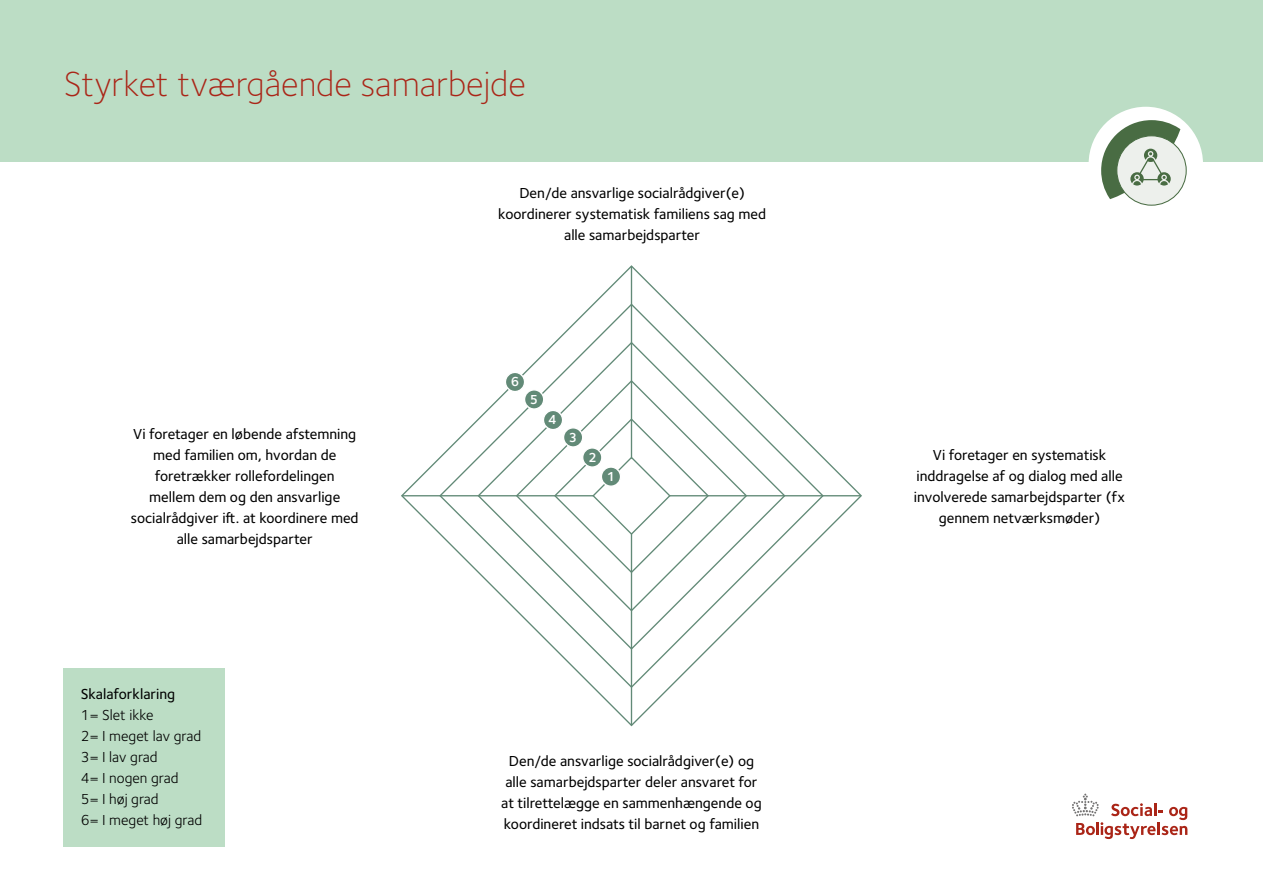
<style>
.page{position:relative;width:1263px;height:893px;background:#fff}
.page>*{position:absolute;margin:0;border:0;box-sizing:border-box;transform-origin:0 0}
.t1{font:300 36px "Foundry Sterling";color:#aa2517}
.U_linje_center{font:500 15px/21px "Foundry Sterling";color:#000;text-align:center}
.Boks_u_afstand{font:15px "Foundry Sterling";color:#000}
.Boks_u_afstand-2{font:500 15px "Foundry Sterling";color:#000}
.t2{font:13.5px "Foundry Sterling Demi 2";color:#fff}
</style>
<div class="page">
<div style="left:0;top:0;width:1263px;height:162px;background:#bcddc5"></div>
<svg style="left:1072px;top:794px;width:115px;height:45px"></svg>
<svg style="left:401px;top:265px;width:461px;height:462px"></svg>
<svg style="left:438px;top:302px;width:387px;height:387px"></svg>
<svg style="left:476px;top:341px;width:310px;height:310px"></svg>
<svg style="left:515px;top:379px;width:233px;height:233px"></svg>
<svg style="left:553px;top:417px;width:157px;height:157px"></svg>
<hr style="left:631px;top:266px;width:1px;height:191px;background:#628a77">
<hr style="left:402px;top:495px;width:191px;height:1px;background:#628a77">
<div style="left:601px;top:467px;width:19px;height:19px;background:#628a77;border-radius:50%"></div>
<div style="left:601px;top:466px;width:20px;height:21px;border:1px solid #fff;border-radius:50%"></div>
<div style="left:583px;top:448px;width:19px;height:19px;background:#628a77;border-radius:50%"></div>
<div style="left:582px;top:447px;width:20px;height:21px;border:1px solid #fff;border-radius:50%"></div>
<div style="left:563px;top:428px;width:20px;height:19px;background:#628a77;border-radius:50%"></div>
<div style="left:563px;top:427px;width:20px;height:21px;border:1px solid #fff;border-radius:50%"></div>
<div style="left:543px;top:410px;width:20px;height:20px;background:#628a77;border-radius:50%"></div>
<div style="left:543px;top:410px;width:20px;height:20px;border:1px solid #fff;border-radius:50%"></div>
<div style="left:525px;top:390px;width:19px;height:19px;background:#628a77;border-radius:50%"></div>
<div style="left:524px;top:389px;width:20px;height:21px;border:1px solid #fff;border-radius:50%"></div>
<div style="left:505px;top:372px;width:20px;height:20px;background:#628a77;border-radius:50%"></div>
<div style="left:505px;top:372px;width:20px;height:20px;border:1px solid #fff;border-radius:50%"></div>
<hr style="left:631px;top:534px;width:1px;height:191px;background:#628a77">
<hr style="left:670px;top:495px;width:191px;height:1px;background:#628a77">
<div style="left:64px;top:668px;width:161px;height:52px;background:#bcddc5"></div>
<div style="left:64px;top:710px;width:161px;height:52px;background:#bcddc5"></div>
<div style="left:64px;top:752px;width:161px;height:52px;background:#bcddc5"></div>
<div style="left:64px;top:794px;width:161px;height:52px;background:#bcddc5"></div>
<div style="left:1088px;top:107px;width:115px;height:114px;background:#fff;border-radius:50%"></div>
<svg style="left:1117px;top:136px;width:69px;height:69px"></svg>
<svg style="left:1101px;top:120px;width:79px;height:79px;background:#b0bfad"></svg>
<h1 class="t1" style="left:64px;top:63px;width:464px">Styrket tværgående samarbejde</h1>
<p class="U_linje_center" style="left:498px;top:182px;width:269px">Den/de ansvarlige socialrådgiver(e) koordinerer systematisk familiens sag med alle samarbejdsparter</p>
<p class="U_linje_center" style="left:131px;top:424px;width:229px">Vi foretager en løbende afstemning med familien om, hvordan de foretrækker rollefordelingen mellem dem og den ansvarlige socialrådgiver ift. at koordinere med alle samarbejdsparter</p>
<p class="Boks_u_afstand-2" style="left:81px;top:686px;width:96px">Skalaforklaring</p>
<p class="Boks_u_afstand" style="left:81px;top:707px;width:74px">1= Slet ikke</p>
<p class="Boks_u_afstand" style="left:81px;top:728px;width:122px">2= I meget lav grad</p>
<p class="Boks_u_afstand" style="left:81px;top:749px;width:78px">3= I lav grad</p>
<p class="Boks_u_afstand" style="left:81px;top:770px;width:99px">4= I nogen grad</p>
<p class="Boks_u_afstand" style="left:81px;top:791px;width:79px">5= I høj grad</p>
<p class="Boks_u_afstand" style="left:81px;top:812px;width:123px">6= I meget høj grad</p>
<p class="t2" style="left:511px;top:373px;width:10px">6</p>
<p class="t2" style="left:530px;top:392px;width:10px">5</p>
<p class="t2" style="left:548px;top:412px;width:10px">4</p>
<p class="t2" style="left:569px;top:430px;width:10px">3</p>
<p class="t2" style="left:588px;top:449px;width:10px">2</p>
<p class="t2" style="left:607px;top:468px;width:10px">1</p>
<p class="U_linje_center" style="left:501px;top:750px;width:262px">Den/de ansvarlige socialrådgiver(e) og alle samarbejdsparter deler ansvaret for at tilrettelægge en sammenhængende og koordineret indsats til barnet og familien</p>
<p class="U_linje_center" style="left:914px;top:445px;width:213px">Vi foretager en systematisk inddragelse af og dialog med alle involverede samarbejdsparter (fx gennem netværksmøder)</p>
</div>
